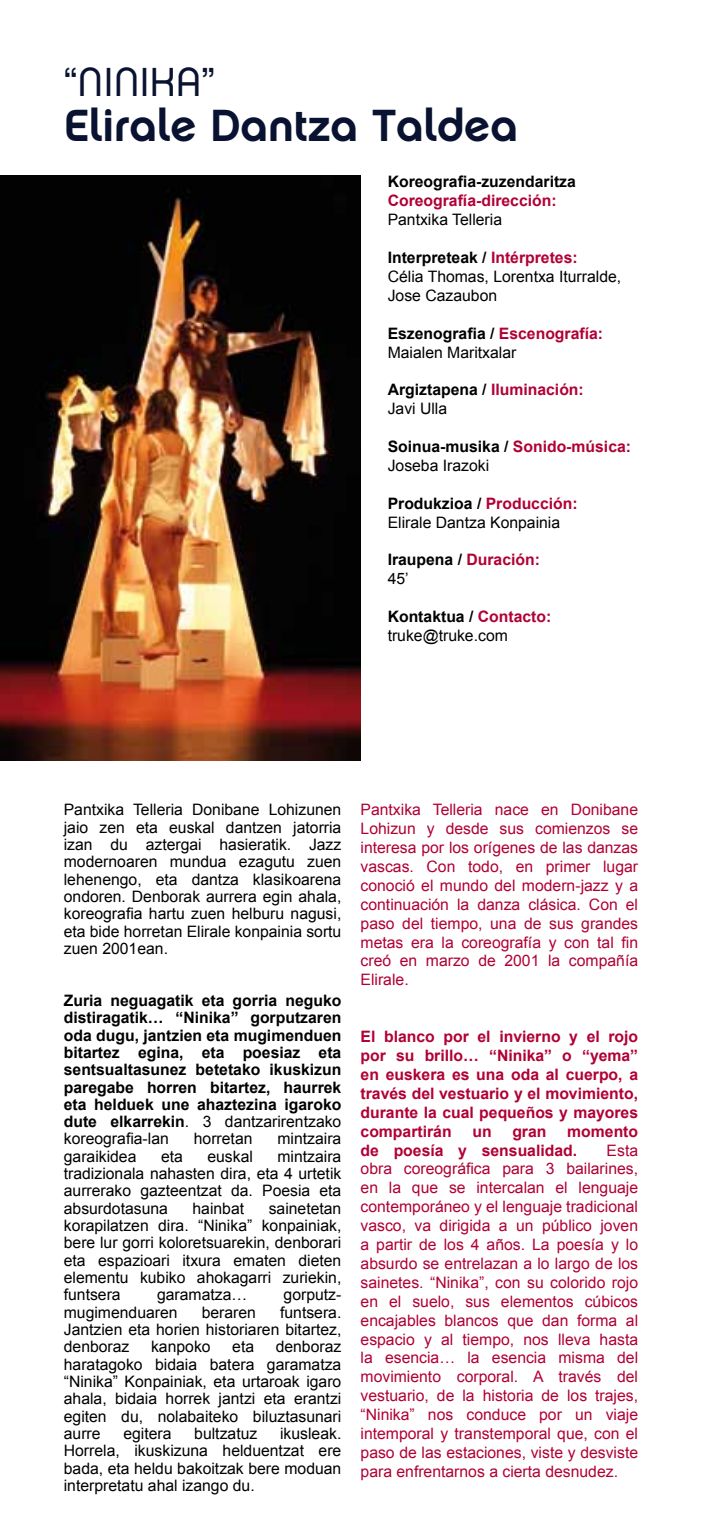
<style>
.page{position:relative;width:702px;height:1531px;background:#fff}
.page>*{position:absolute;margin:0;border:0;box-sizing:border-box;transform-origin:0 0}
.t1{font:45px "Chalet New York Nineteen Seventy";color:#091230}
.t2{font:40.5px "Chalet London Nineteen Seventy";color:#091230}
.t3{font:15.75px/17.3px "Arial";color:#000;text-align:justify}
.t4{font:15.75px/18.9px "Arial";color:#b10035;text-align:justify}
.t5{font:700 15.75px/17.3px "Arial";color:#000}
.t6{font:700 15.75px/18.9px "Arial";color:#b10035;text-align:justify}
.s1{font-weight:700}
.s2{font-weight:700;color:#b10035}
.s3{color:#b10035}
.s4{font-weight:400}
</style>
<div class="page">
<img style="left:0;top:176px;width:360px;height:584px">
<h2 class="t2" style="left:64px;top:57px;width:153px">“NINIKA”</h2>
<h1 class="t1" style="left:64px;top:98px;width:455px">Elirale Dantza Taldea</h1>
<p class="t5" style="left:387px;top:174px;width:190px">Koreografia-zuzendaritza</p>
<p class="t6" style="left:387px;top:192px;width:170px">Coreografía-dirección:</p>
<p class="t3" style="left:387px;top:211px;width:116px">Pantxika Telleria</p>
<p class="t3" style="left:387px;top:248px;width:235px;line-height:18.9px;text-align:left"><span class="s1">Interpreteak /</span> <span class="s2">Intérpretes:<br></span>Célia Thomas, Lorentxa Iturralde,<br>Jose Cazaubon</p>
<p class="t3" style="left:387px;top:324px;width:217px;line-height:18.9px"><span class="s1">Eszenografia /</span> <span class="s2">Escenografía:<br></span>Maialen Maritxalar</p>
<p class="t5" style="left:387px;top:381px;width:198px;line-height:18.9px">Argiztapena / <span class="s3">Iluminación:<br></span><span class="s4">Javi Ulla</span></p>
<p class="t5" style="left:387px;top:438px;width:245px;line-height:18.9px">Soinua-musika / <span class="s3">Sonido-música:<br></span><span class="s4">Joseba Irazoki</span></p>
<p class="t3" style="left:387px;top:494px;width:191px;line-height:18.9px"><span class="s1">Produkzioa /</span> <span class="s2">Producción:<br></span>Elirale Dantza Konpainia</p>
<p class="t5" style="left:387px;top:551px;width:154px;line-height:18.9px">Iraupena / <span class="s3">Duración:<br></span><span class="s4">45’</span></p>
<p class="t3" style="left:387px;top:607px;width:165px;line-height:18.9px"><span class="s1">Kontaktua /</span> <span class="s2">Contacto: </span>truke@truke.com</p>
<p class="t3" style="left:64px;top:801px;width:279px">Pantxika Telleria Donibane Lohizunen jaio zen eta euskal dantzen jatorria izan du aztergai hasieratik. Jazz modernoaren mundua ezagutu zuen lehenengo, eta dantza klasikoarena ondoren. Denborak aurrera egin ahala, koreografia hartu zuen helburu nagusi, eta bide horretan Elirale konpainia sortu zuen 2001ean.</p>
<p class="t5" style="left:64px;top:992px;width:279px;text-align:justify">Zuria neguagatik eta gorria neguko distiragatik… “Ninika” gorputzaren oda dugu, jantzien eta mugimenduen bitartez egina, eta poesiaz eta sentsualtasunez betetako ikuskizun paregabe horren bitartez, haurrek eta helduek une ahaztezina igaroko dute elkarrekin<span class="s4">. 3 dantzarirentzako koreografia-lan</span></p>
<p class="t3" style="left:194px;top:1130px;width:60px">horretan</p>
<p class="t3" style="left:277px;top:1130px;width:65px">mintzaira</p>
<p class="t3" style="left:64px;top:1148px;width:279px;text-indent:214px">mintzaira tradizionala nahasten dira, eta 4 urtetik aurrerako gazteentzat da. Poesia eta absurdotasuna</p>
<p class="t3" style="left:64px;top:1148px;width:74px">garaikidea</p>
<p class="t3" style="left:161px;top:1148px;width:23px">eta</p>
<p class="t3" style="left:207px;top:1148px;width:47px">euskal</p>
<p class="t3" style="left:64px;top:1200px;width:279px;text-indent:205px">sainetetan korapilatzen dira. “Ninika” konpainiak, bere lur gorri koloretsuarekin, denborari eta espazioari itxura ematen dieten elementu kubiko ahokagarri zuriekin, funtsera</p>
<p class="t3" style="left:192px;top:1200px;width:53px">hainbat</p>
<p class="t3" style="left:157px;top:1286px;width:92px">garamatza…</p>
<p class="t3" style="left:283px;top:1286px;width:59px">gorputz-</p>
<p class="t3" style="left:64px;top:1303px;width:115px">mugimenduaren</p>
<p class="t3" style="left:202px;top:1303px;width:56px">beraren</p>
<p class="t3" style="left:64px;top:1303px;width:279px;text-indent:216px">funtsera.<br>Jantzien eta horien historiaren bitartez, denboraz</p>
<p class="t3" style="left:64px;top:1338px;width:279px;text-indent:212px">denboraz haratagoko bidaia batera garamatza “Ninika” Konpainiak, eta urtaroak igaro ahala, bidaia horrek jantzi eta erantzi egiten du, nolabaiteko biluztasunari aurre</p>
<p class="t3" style="left:151px;top:1338px;width:61px">kanpoko</p>
<p class="t3" style="left:232px;top:1338px;width:23px">eta</p>
<p class="t3" style="left:64px;top:1425px;width:279px;text-indent:216px">ikusleak.<br>Horrela, ikuskizuna helduentzat ere bada, eta heldu bakoitzak bere moduan interpretatu ahal izango du.</p>
<p class="t3" style="left:123px;top:1425px;width:50px">egitera</p>
<p class="t3" style="left:194px;top:1425px;width:65px">bultzatuz</p>
<p class="t4" style="left:360px;top:800px;width:279px">Pantxika Telleria nace en Donibane Lohizun y desde sus comienzos se interesa por los orígenes de las danzas vascas. Con todo, en primer lugar conoció el mundo del modern-jazz y a continuación la danza clásica. Con el paso del tiempo, una de sus grandes metas era la coreografía y con tal fin creó en marzo de 2001 la compañía Elirale.</p>
<p class="t6" style="left:360px;top:1027px;width:279px">El blanco por el invierno y el rojo por su brillo… “Ninika” o “yema” en euskera es una oda al cuerpo, a través del vestuario y el movimiento, durante la cual pequeños y mayores compartirán</p>
<p class="t6" style="left:360px;top:1122px;width:279px;text-indent:207px">momento de poesía y sensualidad.</p>
<p class="t6" style="left:472px;top:1122px;width:21px">un</p>
<p class="t6" style="left:512px;top:1122px;width:36px">gran</p>
<p class="t4" style="left:360px;top:1140px;width:279px;text-indent:246px">Esta obra coreográfica para 3 bailarines, en la que se intercalan el lenguaje contemporáneo y el lenguaje tradicional vasco, va dirigida a un público joven a partir de los 4 años. La poesía y lo absurdo se entrelazan a lo largo de los sainetes. “Ninika”, con su colorido rojo en el suelo, sus elementos cúbicos encajables blancos que dan forma al espacio y al tiempo, nos lleva hasta la esencia… la esencia misma del movimiento corporal. A través del vestuario, de la historia de los trajes, “Ninika” nos conduce por un viaje intemporal y transtemporal que, con el paso de las estaciones, viste y desviste para enfrentarnos a cierta desnudez.</p>
</div>
